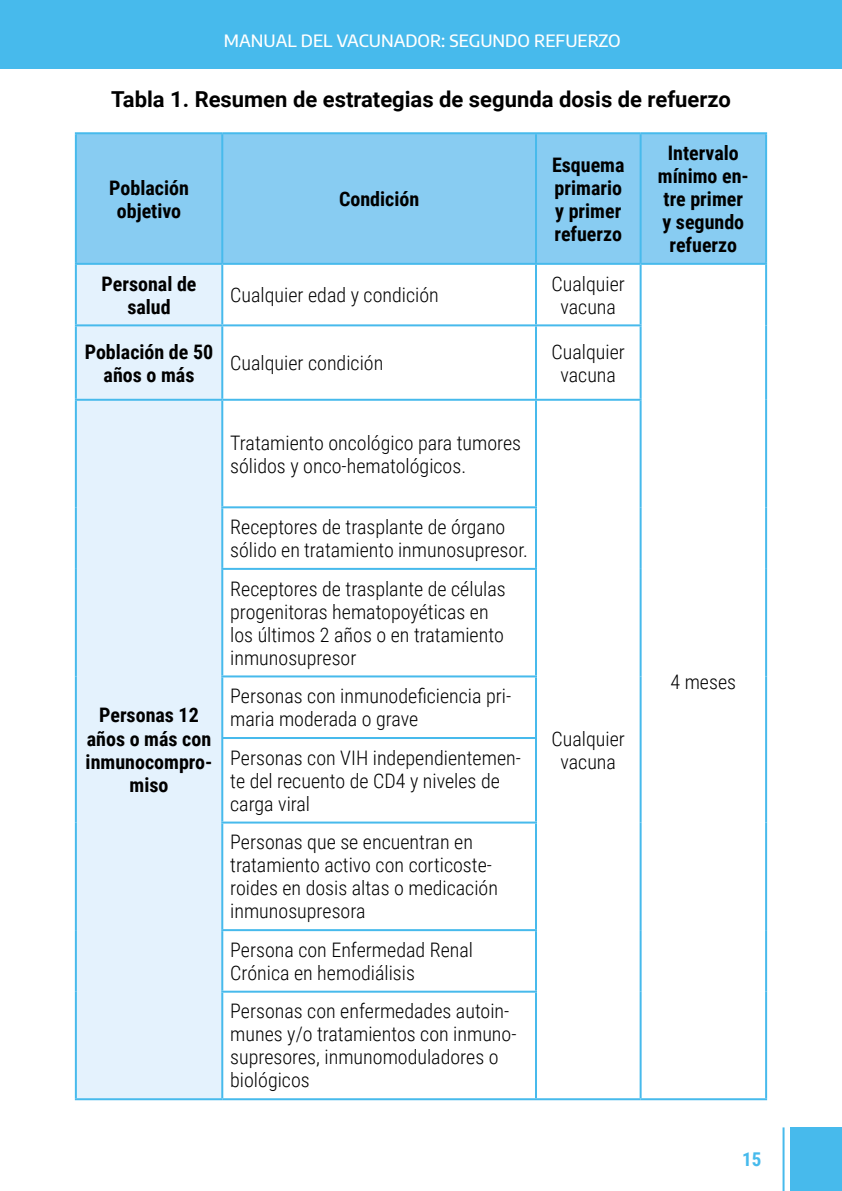
<style>
.page{position:relative;width:842px;height:1191px;background:#fff}
.page>*{position:absolute;margin:0;border:0;box-sizing:border-box;transform-origin:0 0}
.t1{font:700 22px "Roboto";color:#000}
.t2{font:300 20px/23px "Roboto Condensed";color:#000}
.t3{font:700 20px/23px "Roboto Condensed";color:#000;text-align:center}
.t4{font:700 19px "Roboto Condensed";color:#47baec}
.t5{font:500 17px "Encode Sans";color:#fff}
</style>
<div class="page">
<div style="left:0;top:0;width:842px;height:68px;background:#47baec"></div>
<div style="left:790px;top:1127px;width:52px;height:64px;background:#47baec"></div>
<hr style="left:782px;top:1127px;width:2px;height:64px;background:#47baec">
<div style="left:77px;top:134px;width:688px;height:129px;background:#88ccf2"></div>
<div style="left:77px;top:265px;width:144px;height:833px;background:#e4f2fd"></div>
<hr style="left:75px;top:132px;width:147px;height:2px;background:#47baec">
<hr style="left:75px;top:134px;width:2px;height:129px;background:#47baec">
<hr style="left:222px;top:132px;width:314px;height:2px;background:#47baec">
<hr style="left:221px;top:134px;width:2px;height:129px;background:#47baec">
<hr style="left:536px;top:132px;width:105px;height:2px;background:#47baec">
<hr style="left:535px;top:134px;width:2px;height:129px;background:#47baec">
<hr style="left:641px;top:132px;width:126px;height:2px;background:#47baec">
<hr style="left:640px;top:134px;width:2px;height:129px;background:#47baec">
<hr style="left:765px;top:134px;width:2px;height:129px;background:#47baec">
<hr style="left:75px;top:263px;width:147px;height:2px;background:#47baec">
<hr style="left:75px;top:265px;width:2px;height:59px;background:#47baec">
<hr style="left:222px;top:263px;width:314px;height:2px;background:#47baec">
<hr style="left:221px;top:265px;width:2px;height:59px;background:#47baec">
<hr style="left:536px;top:263px;width:105px;height:2px;background:#47baec">
<hr style="left:535px;top:265px;width:2px;height:59px;background:#47baec">
<hr style="left:641px;top:263px;width:126px;height:2px;background:#47baec">
<hr style="left:640px;top:265px;width:2px;height:59px;background:#47baec">
<hr style="left:765px;top:265px;width:2px;height:60px;background:#47baec">
<hr style="left:765px;top:325px;width:2px;height:75px;background:#47baec">
<hr style="left:765px;top:400px;width:2px;height:107px;background:#47baec">
<hr style="left:765px;top:507px;width:2px;height:62px;background:#47baec">
<hr style="left:765px;top:569px;width:2px;height:107px;background:#47baec">
<hr style="left:765px;top:676px;width:2px;height:62px;background:#47baec">
<hr style="left:765px;top:738px;width:2px;height:84px;background:#47baec">
<hr style="left:765px;top:822px;width:2px;height:108px;background:#47baec">
<hr style="left:765px;top:930px;width:2px;height:61px;background:#47baec">
<hr style="left:765px;top:991px;width:2px;height:107px;background:#47baec">
<hr style="left:641px;top:1098px;width:126px;height:2px;background:#47baec">
<hr style="left:75px;top:324px;width:147px;height:2px;background:#47baec">
<hr style="left:75px;top:326px;width:2px;height:73px;background:#47baec">
<hr style="left:222px;top:324px;width:314px;height:2px;background:#47baec">
<hr style="left:221px;top:326px;width:2px;height:73px;background:#47baec">
<hr style="left:536px;top:324px;width:106px;height:2px;background:#47baec">
<hr style="left:535px;top:326px;width:2px;height:73px;background:#47baec">
<hr style="left:640px;top:326px;width:2px;height:73px;background:#47baec">
<hr style="left:75px;top:399px;width:147px;height:2px;background:#47baec">
<hr style="left:75px;top:401px;width:2px;height:106px;background:#47baec">
<hr style="left:222px;top:399px;width:314px;height:2px;background:#47baec">
<hr style="left:221px;top:401px;width:2px;height:105px;background:#47baec">
<hr style="left:75px;top:507px;width:2px;height:62px;background:#47baec">
<hr style="left:75px;top:569px;width:2px;height:107px;background:#47baec">
<hr style="left:75px;top:676px;width:2px;height:62px;background:#47baec">
<hr style="left:75px;top:738px;width:2px;height:84px;background:#47baec">
<hr style="left:75px;top:822px;width:2px;height:108px;background:#47baec">
<hr style="left:75px;top:930px;width:2px;height:61px;background:#47baec">
<hr style="left:75px;top:991px;width:2px;height:107px;background:#47baec">
<hr style="left:536px;top:399px;width:106px;height:2px;background:#47baec">
<hr style="left:535px;top:401px;width:2px;height:105px;background:#47baec">
<hr style="left:640px;top:401px;width:2px;height:106px;background:#47baec">
<hr style="left:640px;top:507px;width:2px;height:62px;background:#47baec">
<hr style="left:640px;top:569px;width:2px;height:107px;background:#47baec">
<hr style="left:640px;top:676px;width:2px;height:62px;background:#47baec">
<hr style="left:640px;top:738px;width:2px;height:84px;background:#47baec">
<hr style="left:640px;top:822px;width:2px;height:108px;background:#47baec">
<hr style="left:640px;top:930px;width:2px;height:61px;background:#47baec">
<hr style="left:640px;top:991px;width:2px;height:107px;background:#47baec">
<hr style="left:536px;top:1098px;width:105px;height:2px;background:#47baec">
<hr style="left:221px;top:506px;width:316px;height:2px;background:#47baec">
<hr style="left:221px;top:508px;width:2px;height:60px;background:#47baec">
<hr style="left:535px;top:508px;width:2px;height:60px;background:#47baec">
<hr style="left:221px;top:568px;width:316px;height:2px;background:#47baec">
<hr style="left:221px;top:570px;width:2px;height:105px;background:#47baec">
<hr style="left:535px;top:570px;width:2px;height:105px;background:#47baec">
<hr style="left:221px;top:675px;width:316px;height:2px;background:#47baec">
<hr style="left:221px;top:677px;width:2px;height:60px;background:#47baec">
<hr style="left:535px;top:677px;width:2px;height:60px;background:#47baec">
<hr style="left:221px;top:737px;width:316px;height:2px;background:#47baec">
<hr style="left:221px;top:739px;width:2px;height:82px;background:#47baec">
<hr style="left:535px;top:739px;width:2px;height:82px;background:#47baec">
<hr style="left:221px;top:821px;width:316px;height:2px;background:#47baec">
<hr style="left:221px;top:823px;width:2px;height:106px;background:#47baec">
<hr style="left:535px;top:823px;width:2px;height:106px;background:#47baec">
<hr style="left:221px;top:929px;width:316px;height:2px;background:#47baec">
<hr style="left:221px;top:931px;width:2px;height:59px;background:#47baec">
<hr style="left:535px;top:931px;width:2px;height:59px;background:#47baec">
<hr style="left:221px;top:990px;width:316px;height:2px;background:#47baec">
<hr style="left:221px;top:992px;width:2px;height:106px;background:#47baec">
<hr style="left:535px;top:992px;width:2px;height:106px;background:#47baec">
<hr style="left:75px;top:1098px;width:147px;height:2px;background:#47baec">
<hr style="left:222px;top:1098px;width:314px;height:2px;background:#47baec">
<p class="t5" style="left:224px;top:29px;width:398px">MANUAL DEL VACUNADOR: SEGUNDO REFUERZO</p>
<p class="t1" style="left:111px;top:84px;width:621px">Tabla 1. Resumen de estrategias de segunda dosis de refuerzo</p>
<p class="t3" style="left:109px;top:175px;width:81px">Población objetivo</p>
<p class="t3" style="left:339px;top:187px;width:82px">Condición</p>
<p class="t3" style="left:552px;top:152px;width:74px;text-align:left">Esquema primario y primer refuerzo</p>
<p class="t3" style="left:102px;top:271px;width:96px">Personal de salud</p>
<p class="t2" style="left:230px;top:283px;width:210px">Cualquier edad y condición</p>
<p class="t2" style="left:552px;top:271px;width:75px;text-align:center">Cualquier vacuna</p>
<p class="t3" style="left:85px;top:339px;width:130px">Población de 50 años o más</p>
<p class="t2" style="left:230px;top:351px;width:155px">Cualquier condición</p>
<p class="t2" style="left:551px;top:339px;width:75px;text-align:center">Cualquier vacuna</p>
<p class="t3" style="left:86px;top:703px;width:128px">Personas 12 años o más con inmunocompro&shy;miso</p>
<p class="t2" style="left:230px;top:430px;width:292px">Tratamiento oncológico para tumores sólidos y onco-hematológicos.</p>
<p class="t2" style="left:230px;top:515px;width:299px">Receptores de trasplante de órgano sólido en tratamiento inmunosupresor.</p>
<p class="t2" style="left:230px;top:576px;width:277px">Receptores de trasplante de células progenitoras hematopoyéticas en los últimos 2 años o en tratamiento inmunosupresor</p>
<p class="t2" style="left:230px;top:684px;width:282px">Personas con inmunodeficiencia pri&shy;maria moderada o grave</p>
<p class="t2" style="left:230px;top:745px;width:292px">Personas con VIH independientemen&shy;te del recuento de CD4 y niveles de carga viral</p>
<p class="t2" style="left:230px;top:830px;width:269px">Personas que se encuentran en tratamiento activo con corticoste&shy;roides en dosis altas o medicación inmunosupresora</p>
<p class="t2" style="left:230px;top:937px;width:244px">Persona con Enfermedad Renal<br>Crónica en hemodiálisis</p>
<p class="t2" style="left:230px;top:999px;width:288px">Personas con enfermedades autoin&shy;munes y/o tratamientos con inmuno&shy;supresores, inmunomoduladores o biológicos</p>
<p class="t2" style="left:551px;top:726px;width:75px;text-align:center">Cualquier vacuna</p>
<p class="t3" style="left:658px;top:141px;width:93px">Intervalo mínimo en&shy;tre primer y segundo refuerzo</p>
<p class="t2" style="left:670px;top:669px;width:67px">4 meses</p>
<p class="t4" style="left:742px;top:1146px;width:21px">15</p>
</div>
